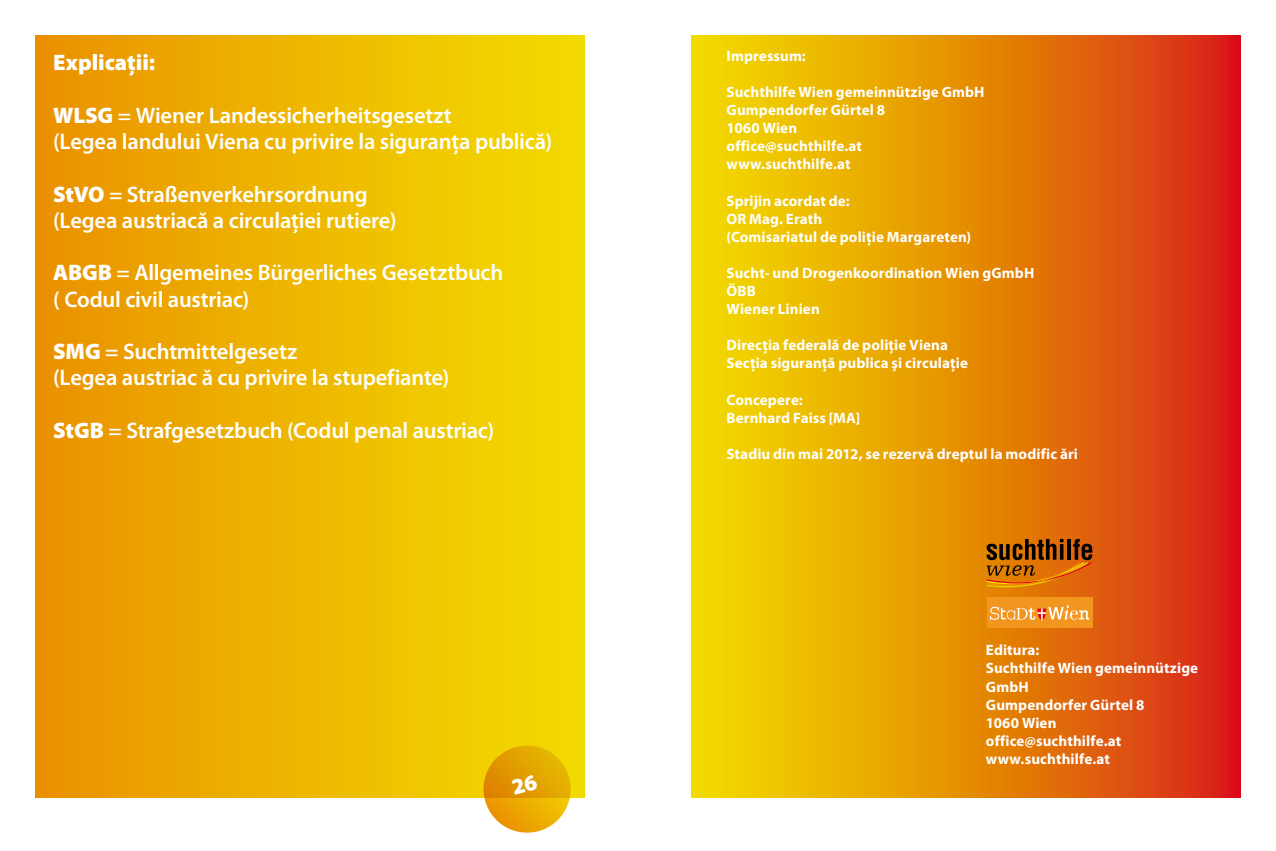
<style>
.page{position:relative;width:1276px;height:851px;background:#fff}
.page>*{position:absolute;margin:0;border:0;box-sizing:border-box;transform-origin:0 0}
.t1{font:600 22.5px/26.2px "Myriad Pro";letter-spacing:-.01em;color:#fff}
.t2{font:900 22.5px "Myriad Pro";color:#fff}
.t3{font:700 15px/18px "Myriad Pro";letter-spacing:.005em;color:#fff}
.s1{font-weight:900}
</style>
<div class="page">
<div style="left:35px;top:35px;width:550px;height:762px;background:linear-gradient(to right,#ea9200,#f2dd00)"></div>
<svg style="left:691px;top:35px;width:549px;height:762px;background:#e58706"></svg>
<svg style="left:986px;top:539px;width:106px;height:48px;background:#ab5804"></svg>
<div style="left:986px;top:597px;width:106px;height:30px;background:#f29620"></div>
<svg style="left:989px;top:605px;width:100px;height:15px"></svg>
<svg style="left:479px;top:741px;width:96px;height:92px;background:#ebb821"></svg>
<h1 class="t2" style="left:53px;top:48px;width:103px">Explicaţii:</h1>
<h1 class="t1" style="left:53px;top:101px;width:500px"><span class="s1">WLSG</span> = Wiener Landessicherheitsgesetzt<br>(Legea landului Viena cu privire la siguranţa publică)</h1>
<h1 class="t1" style="left:53px;top:180px;width:345px"><span class="s1">StVO</span> = Straßenverkehrsordnung (Legea austriacă a circulaţiei rutiere)</h1>
<h1 class="t1" style="left:53px;top:259px;width:452px"><span class="s1">ABGB</span> = Allgemeines Bürgerliches Gesetztbuch ( Codul civil austriac)</h1>
<h1 class="t1" style="left:53px;top:338px;width:397px"><span class="s1">SMG</span> = Suchtmittelgesetz<br>(Legea austriac ă cu privire la stupefiante)</h1>
<h1 class="t1" style="left:53px;top:416px;width:442px"><span class="s1">StGB</span> = Strafgesetzbuch (Codul penal austriac)</h1>
<p class="t3" style="left:726px;top:46px;width:81px">Impressum:</p>
<p class="t3" style="left:726px;top:82px;width:259px">Suchthilfe Wien gemeinnützige GmbH<br>Gumpendorfer Gürtel 8<br>1060 Wien<br>office@suchthilfe.at www.suchthilfe.at</p>
<p class="t3" style="left:726px;top:191px;width:246px">Sprijin acordat de:<br>OR Mag. Erath<br>(Comisariatul de poliţie Margareten)</p>
<p class="t3" style="left:726px;top:263px;width:309px">Sucht- und Drogenkoordination Wien gGmbH<br>ÖBB<br>Wiener Linien</p>
<p class="t3" style="left:726px;top:336px;width:243px">Direcţia federală de poliţie Viena<br>Secţia siguranţă publica şi circulaţie</p>
<p class="t3" style="left:726px;top:390px;width:135px">Concepere:<br>Bernhard Faiss [MA]</p>
<p class="t3" style="left:726px;top:444px;width:353px">Stadiu din mai 2012, se rezervă dreptul la modific ări</p>
<p class="t3" style="left:986px;top:640px;width:214px">Editura:<br>Suchthilfe Wien gemeinnützige<br>GmbH<br>Gumpendorfer Gürtel 8<br>1060 Wien<br>office@suchthilfe.at www.suchthilfe.at</p>
</div>
